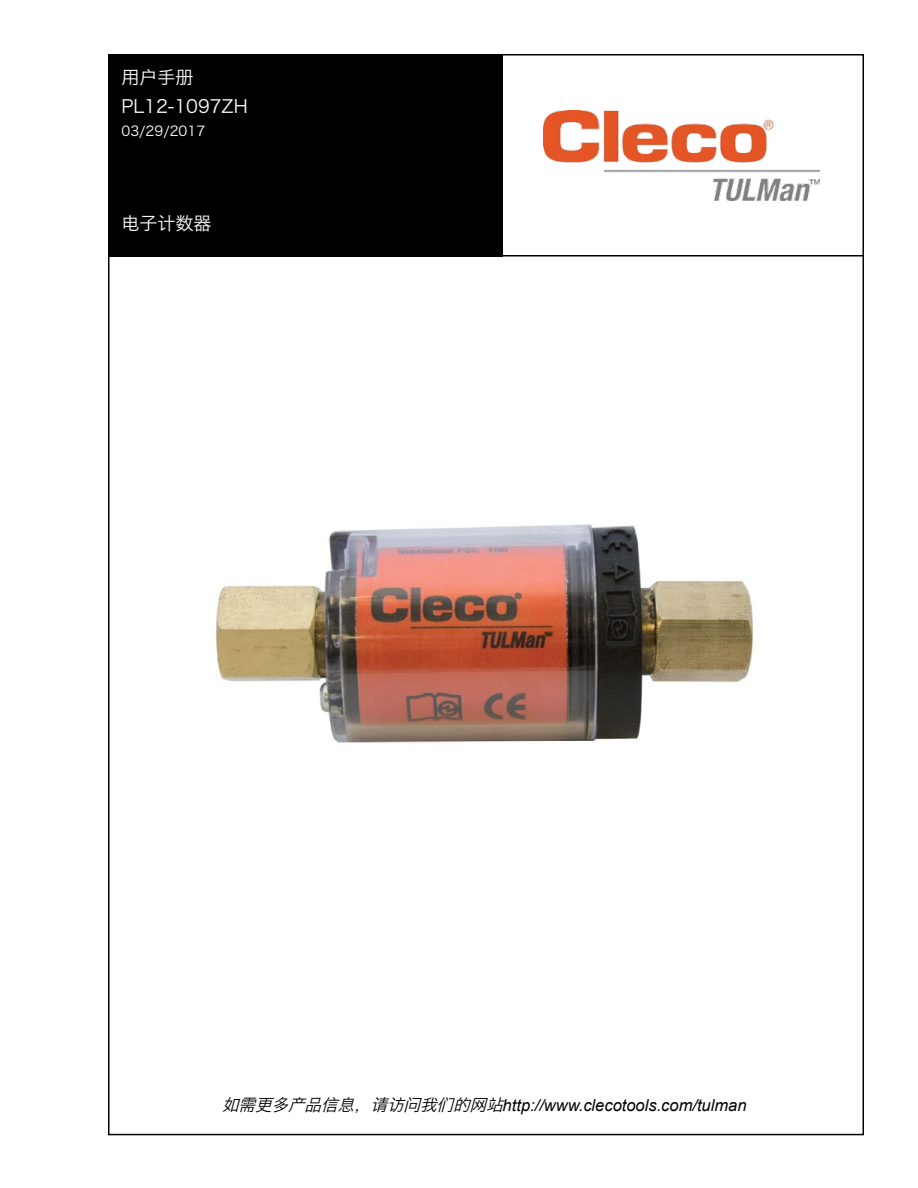
<style>
.page{position:relative;width:918px;height:1188px;background:#fff}
.page>*{position:absolute;margin:0;border:0;box-sizing:border-box;transform-origin:0 0}
.t1{font:18px/28.3px "Hiragino Sans GB W3";color:#fff}
.t2{font:italic 16.5px "Arial";color:#000}
.t3{font:13.5px "Hiragino Sans GB W3";color:#fff}
.s1{font-family:"Hiragino Sans GB W3"}
</style>
<div class="page">
<img style="left:215px;top:524px;width:538px;height:219px">
<img style="left:544px;top:110px;width:276px;height:90px">
<div style="left:500px;top:54px;width:364px;height:202px;border:2px solid #000"></div>
<div style="left:108px;top:54px;width:394px;height:202px;background:#000"></div>
<p class="t1" style="left:122px;top:63px;width:128px">用户手册<br>PL12-1097ZH</p>
<p class="t3" style="left:122px;top:122px;width:85px">03/29/2017</p>
<p class="t1" style="left:122px;top:209px;width:91px">电子计数器</p>
<p class="t2" style="left:222px;top:1094px;width:526px"><span class="s1">如需更多产品信息，请访问我们的网站</span>http://www.clecotools.com/tulman</p>
</div>
